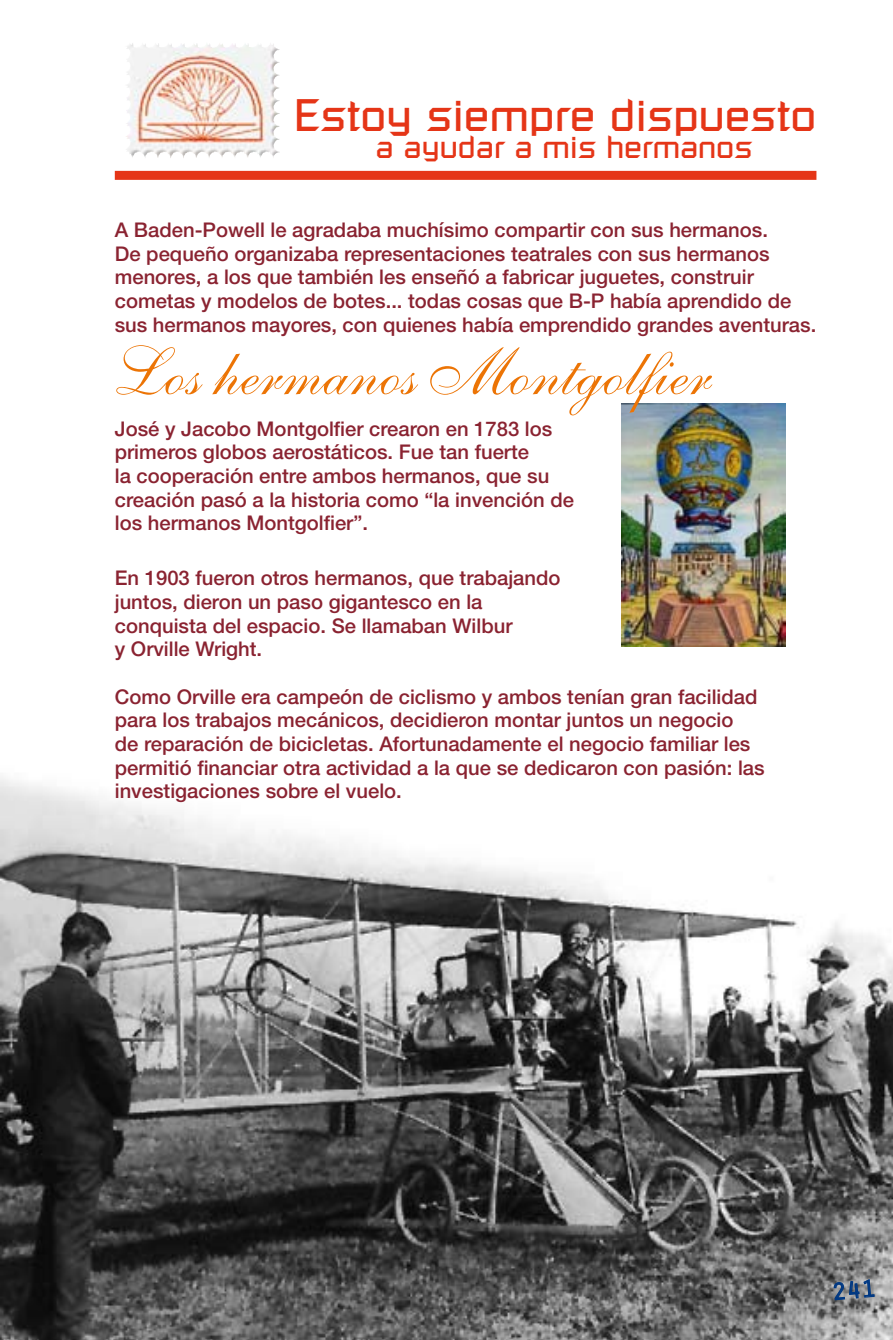
<style>
.page{position:relative;width:893px;height:1340px;background:#fff}
.page>*{position:absolute;margin:0;border:0;box-sizing:border-box;transform-origin:0 0}
.t1{font:67.5px "Shelley Allegro Script";color:#ec7405}
.t2{font:45px "Russell Square";color:#e53517}
.t3{font:31.5px "Russell Square";color:#e53517}
.t4{font:500 20.25px/23.6px "Helvetica Neue";color:#8a2331}
</style>
<div class="page">
<img style="left:0;top:777px;width:893px;height:562px">
<div style="left:115px;top:171px;width:701px;height:9px;background:#e53517"></div>
<img style="left:127px;top:43px;width:143px;height:45px">
<img style="left:622px;top:403px;width:163px;height:243px">
<svg style="left:833px;top:1278px;width:42px;height:22px"></svg>
<h2 class="t2" style="left:294px;top:88px;width:524px">Estoy siempre dispuesto</h2>
<h3 class="t3" style="left:376px;top:128px;width:378px">a ayudar a mis hermanos</h3>
<p class="t4" style="left:115px;top:218px;width:703px">A Baden-Powell le agradaba muchísimo compartir con sus hermanos.<br>De pequeño organizaba representaciones teatrales con sus hermanos menores, a los que también les enseñó a fabricar juguetes, construir cometas y modelos de botes... todas cosas que B-P había aprendido de sus hermanos mayores, con quienes había emprendido grandes aventuras.</p>
<h1 class="t1" style="left:115px;top:332px;width:597px">Los hermanos Montgolfier</h1>
<p class="t4" style="left:115px;top:416px;width:461px">José y Jacobo Montgolfier crearon en 1783 los primeros globos aerostáticos. Fue tan fuerte<br>la cooperación entre ambos hermanos, que su creación pasó a la historia como “la invención de los hermanos Montgolfier”.</p>
<p class="t4" style="left:115px;top:566px;width:447px">En 1903 fueron otros hermanos, que trabajando juntos, dieron un paso gigantesco en la conquista del espacio. Se llamaban Wilbur<br>y Orville Wright.</p>
<p class="t4" style="left:115px;top:684px;width:651px">Como Orville era campeón de ciclismo y ambos tenían gran facilidad para los trabajos mecánicos, decidieron montar juntos un negocio<br>de reparación de bicicletas. Afortunadamente el negocio familiar les permitió financiar otra actividad a la que se dedicaron con pasión: las investigaciones sobre el vuelo.</p>
</div>
